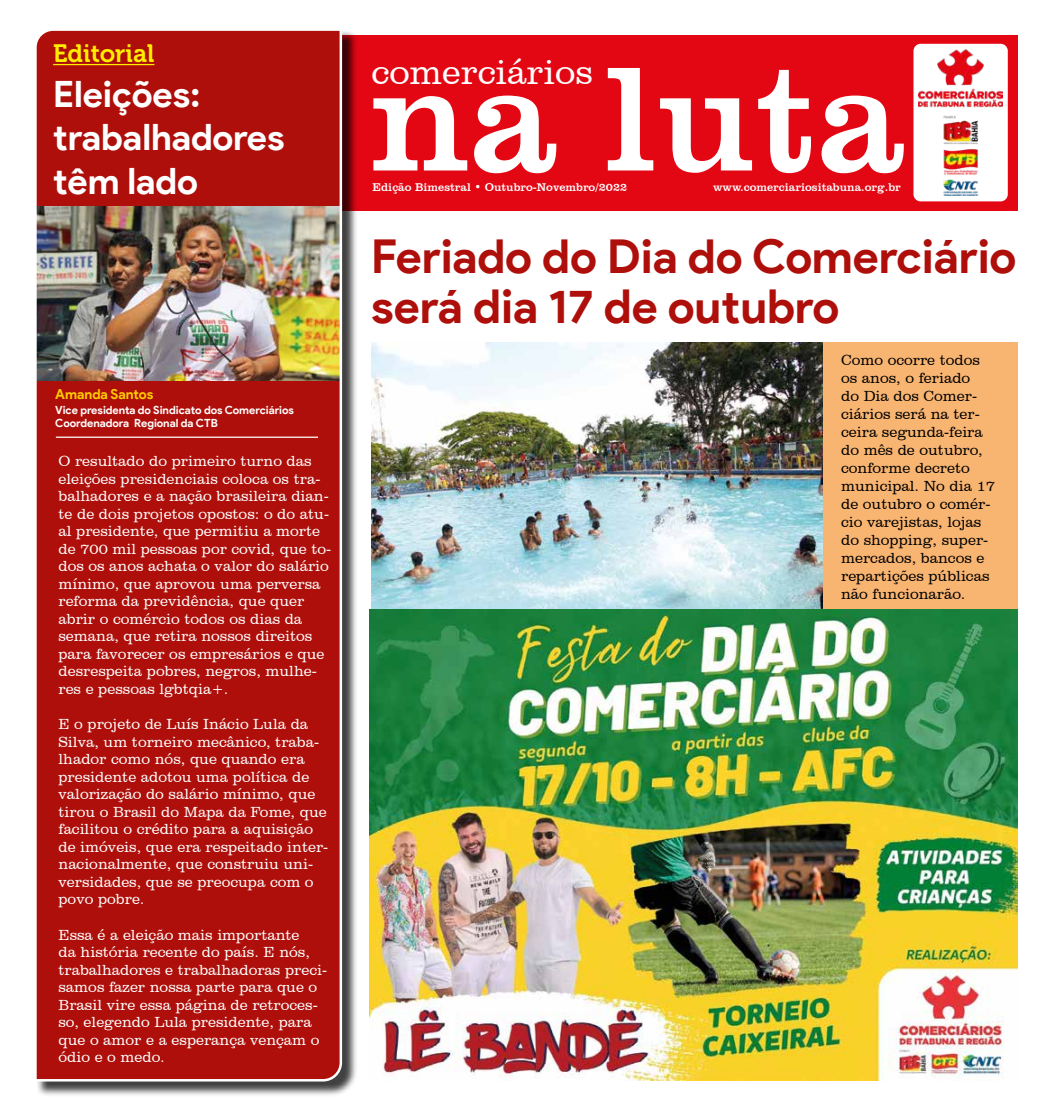
<style>
.page{position:relative;width:1053px;height:1117px;background:#fff}
.page>*{position:absolute;margin:0;border:0;box-sizing:border-box;transform-origin:0 0}
.t1{font:152.75px "Clarendon BT";color:#fff}
.t2{font:700 46.62px/50.5px "Product Sans";letter-spacing:-.005em;color:#ae0f0a}
.t3{font:700 36.25px/43.5px "Product Sans";letter-spacing:-.005em;color:#fff}
.t4{font:300 35px "Clarendon BT";color:#fff}
.t5{font:25px "Museo 700";color:#ffed00}
.t6{font:300 15px/17.5px "Clarendon BT";color:#fff}
.t7{font:300 15px/18px "Clarendon BT";color:#000}
.t8{font:700 13.75px "Product Sans";color:#fc0}
.t9{font:11.5px "Clarendon BT";color:#fff}
.t10{font:700 11.25px/13.5px "Product Sans";letter-spacing:-.005em;color:#fff}
</style>
<div class="page">
<img style="left:371px;top:342px;width:452px;height:267px">
<div style="left:333px;top:35px;width:684px;height:175px;background:#e30613"></div>
<div style="left:823px;top:342px;width:194px;height:267px;background:#f8b471"></div>
<div style="left:36px;top:30px;width:321px;height:1066px;background:#000;opacity:.75"></div>
<img style="left:36px;top:30px;width:307px;height:1052px">
<hr style="left:53px;top:64px;width:101px;height:1px;background:#ffed00">
<div style="left:913px;top:44px;width:94px;height:157px;background:#fff;border-radius:7px"></div>
<img style="left:918px;top:49px;width:84px;height:147px">
<hr style="left:56px;top:436px;width:262px;height:2px;background:#fff">
<img style="left:369px;top:609px;width:648px;height:471px">
<h3 class="t5" style="left:53px;top:39px;width:103px">Editorial</h3>
<h3 class="t3" style="left:53px;top:72px;width:233px">Eleições: trabalhadores têm lado</h3>
<p class="t8" style="left:55px;top:385px;width:100px">Amanda Santos</p>
<p class="t10" style="left:55px;top:403px;width:240px">Vice presidenta do Sindicato dos Comerciários<br>Coordenadora Regional da CTB</p>
<p class="t6" style="left:58px;top:452px;width:274px">O resultado do primeiro turno das eleições presidenciais coloca os tra&shy;balhadores e a nação brasileira dian&shy;te de dois projetos opostos: o do atu&shy;al presidente, que permitiu a morte de 700 mil pessoas por covid, que to&shy;dos os anos achata o valor do salário mínimo, que aprovou uma perversa reforma da previdência, que quer abrir o comércio todos os dias da semana, que retira nossos direitos para favorecer os empresários e que desrespeita pobres, negros, mulhe&shy;res e pessoas lgbtqia+.</p>
<p class="t6" style="left:58px;top:715px;width:271px">E o projeto de Luís Inácio Lula da<br>Silva, um torneiro mecânico, traba&shy;lhador como nós, que quando era presidente adotou uma política de valorização do salário mínimo, que tirou o Brasil do Mapa da Fome, que facilitou o crédito para a aquisição de imóveis, que era respeitado inter&shy;nacionalmente, que construiu uni&shy;versidades, que se preocupa com o povo pobre.</p>
<p class="t6" style="left:58px;top:925px;width:270px">Essa é a eleição mais importante<br>da história recente do país. E nós, trabalhadores e trabalhadoras preci&shy;samos fazer nossa parte para que o<br>Brasil vire essa página de retroces&shy;so, elegendo Lula presidente, para que o amor e a esperança vençam o ódio e o medo.</p>
<h3 class="t4" style="left:371px;top:51px;width:223px">comerciários</h3>
<h1 class="t1" style="left:370px;top:23px;width:536px">na luta</h1>
<p class="t9" style="left:372px;top:180px;width:256px">Edição Bimestral • Outubro-Novembro/2022</p>
<p class="t9" style="left:713px;top:179px;width:189px">www.comerciariositabuna.org.br</p>
<h2 class="t2" style="left:371px;top:231px;width:647px">Feriado do Dia do Comerciário será dia 17 de outubro</h2>
<p class="t7" style="left:841px;top:350px;width:155px">Como ocorre todos os anos, o feriado<br>do Dia dos Comer&shy;ciários será na ter&shy;ceira segunda-feira do mês de outubro, conforme decreto municipal. No dia 17 de outubro o comér&shy;cio varejistas, lojas do shopping, super&shy;mercados, bancos e repartições públicas não funcionarão.</p>
</div>
